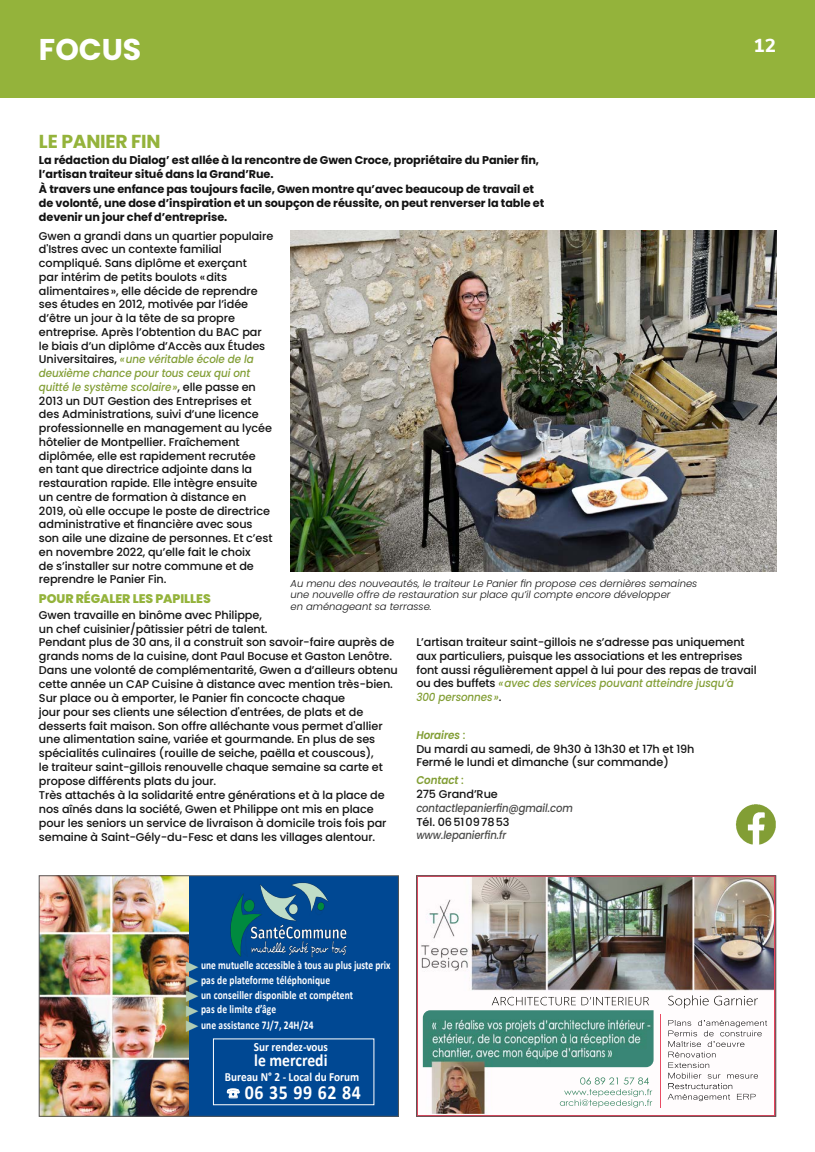
<style>
.page{position:relative;width:815px;height:1152px;background:#fff}
.page>*{position:absolute;margin:0;border:0;box-sizing:border-box;transform-origin:0 0}
.t1{font:700 30px "Poppins";color:#fff}
.t2{font:700 20px "Calibri";letter-spacing:.04em;color:#fff;scale:.9 1}
.t3{font:700 18.75px "Poppins";letter-spacing:-.01em;color:#94b33b}
.t4{font:800 18.75px "Nunito Sans";color:#fff}
.t5{font:700 17.5px "Calibri";color:#fff;scale:.9 1}
.t6{font:17.38px "Zapf Dingbats ITC";color:#b1ccb4;scale:.8 1}
.t7{font:700 12.5px "Calibri";color:#fff;scale:.9 1}
.t8{font:800 12.5px "Poppins";letter-spacing:-.01em;color:#94b33b}
.t9{font:700 11.88px "Calibri";letter-spacing:.01em;color:#fff;scale:.8 1}
.t10{font:500 11.25px/13.8px "Poppins";letter-spacing:-.01em;color:#131313}
.t11{font:700 11.25px/13.8px "Poppins";letter-spacing:-.01em;color:#131313}
.t12{font:italic 500 11.25px "Poppins";letter-spacing:-.01em;color:#4b4b4a;scale:.9 1}
.t13{font:italic 300 10px/11.8px "Poppins";color:#131313}
.s1{font-style:italic;color:#829e35}
.s2{font-weight:600;font-style:italic;color:#829e35}
.s3{color:#829e35}
</style>
<div class="page">
<img style="left:291px;top:230px;width:485px;height:342px">
<img style="left:735px;top:804px;width:41px;height:41px">
<img style="left:421px;top:877px;width:353px;height:237px">
<img style="left:423px;top:1010px;width:231px;height:57px">
<img style="left:660px;top:1014px;width:1px;height:93px">
<div style="left:416px;top:875px;width:360px;height:241px;border:1px solid #565655"></div>
<img style="left:41px;top:877px;width:148px;height:237px">
<div style="left:189px;top:875px;width:209px;height:241px;background:#004893"></div>
<img style="left:230px;top:882px;width:117px;height:76px">
<div style="left:39px;top:875px;width:360px;height:241px;border:1px solid #565655"></div>
<div style="left:0;top:0;width:815px;height:97px;background:#94b33b"></div>
<h1 class="t1" style="left:39px;top:32px;width:104px">FOCUS</h1>
<h3 class="t4" style="left:753px;top:32px;width:24px">12</h3>
<h3 class="t3" style="left:39px;top:130px;width:123px">LE PANIER FIN</h3>
<p class="t11" style="left:39px;top:154px;width:502px">La rédaction du Dialog’ est allée à la rencontre de Gwen Croce, propriétaire du Panier fin, l’artisan traiteur situé dans la Grand’Rue.</p>
<p class="t11" style="left:39px;top:183px;width:507px">À travers une enfance pas toujours facile, Gwen montre qu’avec beaucoup de travail et de volonté, une dose d’inspiration et un soupçon de réussite, on peut renverser la table et devenir un jour chef d’entreprise.</p>
<p class="t10" style="left:39px;top:229px;width:236px">Gwen a grandi dans un quartier populaire d'Istres avec un contexte familial compliqué. Sans diplôme et exerçant<br>par intérim de petits boulots «dits alimentaires», elle décide de reprendre ses études en 2012, motivée par l’idée d’être un jour à la tête de sa propre entreprise. Après l’obtention du BAC par le biais d’un diplôme d’Accès aux Études Universitaires, <span class="s1">«une véritable école de la deuxième chance pour tous ceux qui ont quitté le système scolaire»</span>, elle passe en 2013 un DUT Gestion des Entreprises et des Administrations, suivi d’une licence professionnelle en management au lycée hôtelier de Montpellier. Fraîchement diplômée, elle est rapidement recrutée<br>en tant que directrice adjointe dans la restauration rapide. Elle intègre ensuite un centre de formation à distance en 2019, où elle occupe le poste de directrice administrative et financière avec sous son aile une dizaine de personnes. Et c’est en novembre 2022, qu’elle fait le choix<br>de s’installer sur notre commune et de reprendre le Panier Fin.</p>
<p class="t8" style="left:39px;top:591px;width:173px">POUR RÉGALER LES PAPILLES</p>
<p class="t10" style="left:39px;top:608px;width:360px">Gwen travaille en binôme avec Philippe,<br>un chef cuisinier/pâtissier pétri de talent.<br>Pendant plus de 30 ans, il a construit son savoir-faire auprès de grands noms de la cuisine, dont Paul Bocuse et Gaston Lenôtre.<br>Dans une volonté de complémentarité, Gwen a d’ailleurs obtenu cette année un CAP Cuisine à distance avec mention très-bien.<br>Sur place ou à emporter, le Panier fin concocte chaque<br>jour pour ses clients une sélection d'entrées, de plats et de desserts fait maison. Son offre alléchante vous permet d'allier une alimentation saine, variée et gourmande. En plus de ses spécialités culinaires (rouille de seiche, paëlla et couscous),<br>le traiteur saint-gillois renouvelle chaque semaine sa carte et propose différents plats du jour.<br>Très attachés à la solidarité entre générations et à la place de nos aînés dans la société, Gwen et Philippe ont mis en place pour les seniors un service de livraison à domicile trois fois par semaine à Saint-Gély-du-Fesc et dans les villages alentour.</p>
<p class="t13" style="left:291px;top:577px;width:408px">Au menu des nouveautés, le traiteur Le Panier fin propose ces dernières semaines une nouvelle offre de restauration sur place qu’il compte encore développer<br>en aménageant sa terrasse.</p>
<p class="t10" style="left:416px;top:635px;width:342px">L’artisan traiteur saint-gillois ne s’adresse pas uniquement aux particuliers, puisque les associations et les entreprises font aussi régulièrement appel à lui pour des repas de travail ou des buffets <span class="s1">«avec des services pouvant atteindre jusqu’à<br>300 personnes»</span>.</p>
<p class="t10" style="left:416px;top:728px;width:280px"><span class="s2">Horaires</span> <span class="s3">:<br></span>Du mardi au samedi, de 9h30 à 13h30 et 17h et 19h<br>Fermé le lundi et dimanche (sur commande)</p>
<p class="t10" style="left:416px;top:773px;width:83px"><span class="s2">Contact</span> <span class="s3">:<br></span>275 Grand’Rue</p>
<p class="t12" style="left:416px;top:801px;width:175px">contactlepanierfin@gmail.com</p>
<p class="t10" style="left:416px;top:815px;width:95px">Tél. 0651097853</p>
<p class="t12" style="left:416px;top:829px;width:101px">www.lepanierfin.fr</p>
<h3 class="t6" style="left:200px;top:960px;width:91px;rotate:90deg">▲▲▲▲▲</h3>
<p class="t9" style="left:201px;top:958px;width:238px">une mutuelle accessible à tous au plus juste prix</p>
<p class="t9" style="left:201px;top:972px;width:163px">pas de plateforme téléphonique</p>
<p class="t9" style="left:201px;top:987px;width:191px">un conseiller disponible et compétent</p>
<p class="t9" style="left:201px;top:1017px;width:142px">une assistance 7J/7, 24H/24</p>
<p class="t9" style="left:201px;top:1002px;width:95px">pas de limite d’âge</p>
<p class="t7" style="left:254px;top:1038px;width:84px">Sur rendez-vous</p>
<h3 class="t5" style="left:254px;top:1048px;width:83px">le mercredi</h3>
<p class="t7" style="left:225px;top:1068px;width:151px">Bureau N° 2 - Local du Forum</p>
<h2 class="t2" style="left:227px;top:1079px;width:151px">☎ 06 35 99 62 84</h2>
</div>
